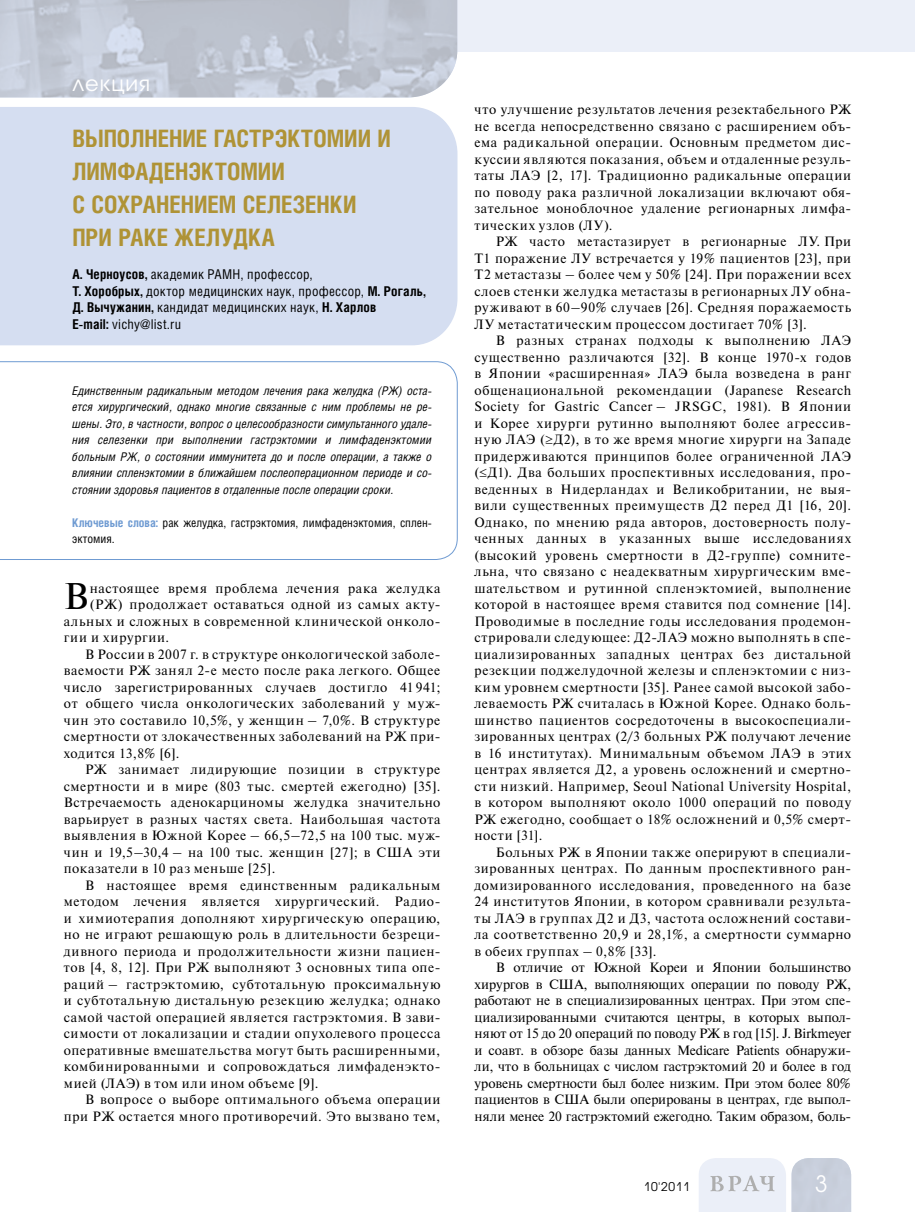
<style>
.page{position:relative;width:915px;height:1212px;background:#fff}
.page>*{position:absolute;margin:0;border:0;box-sizing:border-box;transform-origin:0 0}
.t1{font:37.05px "Newton C";color:#000}
.t2{font:700 24px/33px "Helios Cond";color:#af9336}
.t3{font:22.5px "Avant Garde Gothic C";color:#fff}
.t4{font:21px "Avant Garde Gothic C";letter-spacing:.05em;color:#fff}
.t5{font:13.5px/16.5px "Newton C";letter-spacing:.045em;color:#000}
.t6{font:13.5px/16.5px "Newton C";color:#000}
.t7{font:13.5px/16.5px "Helios Cond";letter-spacing:.02em;color:#000}
.t8{font:13.5px "Newton C";letter-spacing:.065em;color:#000}
.t9{font:italic 12px/16.5px "Helios Cond";color:#000;text-align:justify}
.t10{font:12px/16.5px "Helios Cond";color:#000}
.t11{font:12px "Avant Garde Gothic C";letter-spacing:.05em;color:#000}
.s1{font-weight:700}
.s2{font-weight:700;color:#6f9bd2}
</style>
<div class="page">
<div style="left:791px;top:1158px;width:59px;height:54px;background:#c8cfdc"></div>
<svg style="left:699px;top:1158px;width:86px;height:54px;background:#e6eaf2"></svg>
<div style="left:0;top:0;width:914px;height:51px;background:#ebeff8"></div>
<img style="left:0;top:0;width:457px;height:97px">
<div style="left:0;top:107px;width:457px;height:238px;background:#d5def1"></div>
<svg style="left:0;top:361px;width:458px;height:199px"></svg>
<h3 class="t4" style="left:72px;top:71px;width:79px">лекция</h3>
<h2 class="t2" style="left:72px;top:122px;width:320px">ВЫПОЛНЕНИЕ ГАСТРЭКТОМИИ И<br>ЛИМФАДЕНЭКТОМИИ<br>С СОХРАНЕНИЕМ СЕЛЕЗЕНКИ<br>ПРИ РАКЕ ЖЕЛУДКА</h2>
<p class="t7" style="left:72px;top:266px;width:354px"><span class="s1">А. Черноусов,</span> академик РАМН, профессор,<br><span class="s1">Т. Хоробрых,</span> доктор медицинских наук, профессор, <span class="s1">М. Рогаль, Д. Вычужанин,</span> кандидат медицинских наук, <span class="s1">Н. Харлов<br>E-mail:</span> vichy@list.ru</p>
<p class="t9" style="left:72px;top:382px;width:361px">Единственным радикальным методом лечения рака желудка (РЖ) оста&shy;ется хирургический, однако многие связанные с ним проблемы не ре&shy;шены. Это, в частности, вопрос о целесообразности симультанного удале&shy;ния селезенки при выполнении гастрэктомии и лимфаденэктомии больным РЖ, о состоянии иммунитета до и после операции, а также о влиянии спленэктомии в ближайшем послеоперационном периоде и со&shy;стоянии здоровья пациентов в отдаленные после операции сроки.</p>
<p class="t10" style="left:72px;top:514px;width:361px"><span class="s2">Ключевые слова:</span> рак желудка, гастрэктомия, лимфаденэктомия, сплен&shy;эктомия.</p>
<h1 class="t1" style="left:64px;top:576px;width:26px">В</h1>
<p class="t5" style="left:90px;top:580px;width:352px">настоящее время проблема лечения рака желудка</p>
<p class="t5" style="left:90px;top:596px;width:352px">(РЖ) продолжает оставаться одной из самых акту‑</p>
<p class="t5" style="left:64px;top:613px;width:378px">альных и сложных в современной клинической онколо‑</p>
<p class="t8" style="left:64px;top:630px;width:107px">гии и хирургии.</p>
<p class="t5" style="left:85px;top:646px;width:357px">В России в 2007 г. в структуре онкологической заболе‑</p>
<p class="t5" style="left:64px;top:662px;width:378px">ваемости РЖ занял 2‑е место после рака легкого. Общее</p>
<p class="t5" style="left:64px;top:679px;width:378px">число зарегистрированных случаев достигло 41 941;</p>
<p class="t5" style="left:64px;top:695px;width:378px">от общего числа онкологических заболеваний у муж‑</p>
<p class="t5" style="left:64px;top:712px;width:378px">чин это составило 10,5%, у женщин – 7,0%. В структуре</p>
<p class="t5" style="left:64px;top:728px;width:378px">смертности от злокачественных заболеваний на РЖ при‑</p>
<p class="t5" style="left:64px;top:745px;width:117px">ходится 13,8% [6].</p>
<p class="t5" style="left:85px;top:761px;width:357px">РЖ занимает лидирующие позиции в структуре</p>
<p class="t5" style="left:64px;top:778px;width:378px">смертности и в мире (803 тыс. смертей ежегодно) [35].</p>
<p class="t5" style="left:64px;top:794px;width:378px">Встречаемость аденокарциномы желудка значительно</p>
<p class="t5" style="left:64px;top:811px;width:378px">варьирует в разных частях света. Наибольшая частота</p>
<p class="t5" style="left:64px;top:827px;width:378px">выявления в Южной Корее – 66,5–72,5 на 100 тыс. муж‑</p>
<p class="t5" style="left:64px;top:844px;width:378px">чин и 19,5–30,4 – на 100 тыс. женщин [27]; в США эти</p>
<p class="t5" style="left:64px;top:860px;width:213px">показатели в 10 раз меньше [25].</p>
<p class="t5" style="left:85px;top:877px;width:356px">В настоящее время единственным радикальным</p>
<p class="t5" style="left:64px;top:893px;width:376px">методом лечения является хирургический. Радио-</p>
<p class="t5" style="left:64px;top:910px;width:378px">и химиотерапия дополняют хирургическую операцию,</p>
<p class="t5" style="left:64px;top:926px;width:378px">но не играют решающую роль в длительности безреци‑</p>
<p class="t5" style="left:64px;top:943px;width:378px">дивного периода и продолжительности жизни пациен‑</p>
<p class="t5" style="left:64px;top:959px;width:378px">тов [4, 8, 12]. При РЖ выполняют 3 основных типа опе‑</p>
<p class="t5" style="left:64px;top:976px;width:378px">раций – гастрэктомию, субтотальную проксимальную</p>
<p class="t5" style="left:64px;top:992px;width:378px">и субтотальную дистальную резекцию желудка; однако</p>
<p class="t5" style="left:64px;top:1009px;width:378px">самой частой операцией является гастрэктомия. В зави‑</p>
<p class="t5" style="left:64px;top:1025px;width:378px">симости от локализации и стадии опухолевого процесса</p>
<p class="t5" style="left:64px;top:1042px;width:378px">оперативные вмешательства могут быть расширенными,</p>
<p class="t5" style="left:64px;top:1058px;width:378px">комбинированными и сопровождаться лимфаденэкто‑</p>
<p class="t5" style="left:64px;top:1075px;width:256px">мией (ЛАЭ) в том или ином объеме [9].</p>
<p class="t5" style="left:85px;top:1091px;width:357px">В вопросе о выборе оптимального объема операции</p>
<p class="t5" style="left:64px;top:1108px;width:378px">при РЖ остается много противоречий. Это вызвано тем,</p>
<p class="t5" style="left:474px;top:101px;width:378px">что улучшение результатов лечения резектабельного РЖ не всегда непосредственно связано с расширением объ‑ ема радикальной операции. Основным предметом дис‑ куссии являются показания, объем и отдаленные резуль‑ таты ЛАЭ [2, 17]. Традиционно радикальные операции по поводу рака различной локализации включают обя‑ зательное моноблочное удаление регионарных лимфа-- тических узлов (ЛУ).</p>
<p class="t5" style="left:474px;top:233px;width:378px;text-align:justify;text-indent:21px">РЖ часто метастазирует в регионарные ЛУ. При Т1 поражение ЛУ встречается у 19% пациентов [23], при Т2 метастазы – более чем у 50% [24]. При поражении всех слоев стенки желудка метастазы в регионарных ЛУ обна‑ руживают в 60–90% случаев [26]. Средняя поражаемость ЛУ метастатическим процессом достигает 70% [3].</p>
<p class="t5" style="left:474px;top:332px;width:378px;text-indent:21px">В разных странах подходы к выполнению ЛАЭ существенно различаются [32]. В конце 1970‑х годов в Японии «расширенная» ЛАЭ была возведена в ранг общенациональной рекомендации (Japanese Research Society for Gastric Cancer – JRSGC, 1981). В Японии и Корее хирурги рутинно выполняют более агрессив‑ ную ЛАЭ (≥Д2), в то же время многие хирурги на Западе придерживаются принципов более ограниченной ЛАЭ (≤Д1). Два больших проспективных исследования, про‑ веденных в Нидерландах и Великобритании, не выя-- вили существенных преимуществ Д2 перед Д1 [16, 20].<br>Однако, по мнению ряда авторов, достоверность полу‑ ченных данных в указанных выше исследованиях (высокий уровень смертности в Д2‑группе) сомните&shy;льна, что связано с неадекватным хирургическим вме‑ шательством и рутинной спленэктомией, выполнение которой в настоящее время ставится под сомнение [14].<br>Проводимые в последние годы исследования продемон‑ стрировали следующее: Д2-ЛАЭ можно выполнять в спе‑ циализированных западных центрах без дистальной резекции поджелудочной железы и спленэктомии с низ‑ ким уровнем смертности [35]. Ранее самой высокой забо‑ леваемость РЖ считалась в Южной Корее. Однако боль‑ шинство пациентов сосредоточены в высокоспециали‑ зированных центрах (2/3 больных РЖ получают лечение в 16 институтах). Минимальным объемом ЛАЭ в этих центрах является Д2, а уровень осложнений и смертно‑ сти низкий. Например, Seoul National University Hospital, в котором выполняют около 1000 операций по поводу РЖ ежегодно, сообщает о 18% осложнений и 0,5% смерт‑ ности [31].</p>
<p class="t5" style="left:474px;top:844px;width:378px;text-align:justify;text-indent:21px">Больных РЖ в Японии также оперируют в специали‑ зированных центрах. По данным проспективного ран‑ домизированного исследования, проведенного на базе 24 институтов Японии, в котором сравнивали результа‑ ты ЛАЭ в группах Д2 и Д3, частота осложнений состави‑ ла соответственно 20,9 и 28,1%, а смертности суммарно в обеих группах – 0,8% [33].</p>
<p class="t6" style="left:474px;top:959px;width:378px;text-indent:21px">В отличие от Южной Кореи и Японии большинство хирургов в США, выполняющих операции по поводу РЖ, работают не в специализированных центрах. При этом спе‑ циализированными считаются центры, в которых выпол-- няют от 15 до 20 операций по поводу РЖ в год [15]. J. Birkmeyer и соавт. в обзоре базы данных Medicare Patients обнаружи‑ ли, что в больницах с числом гастрэктомий 20 и более в год уровень смертности был более низким. При этом более 80% пациентов в США были оперированы в центрах, где выпол‑ няли менее 20 гастрэктомий ежегодно. Таким образом, боль‑</p>
<p class="t11" style="left:643px;top:1180px;width:47px">10'2011</p>
<h3 class="t3" style="left:814px;top:1170px;width:14px">3</h3>
</div>
